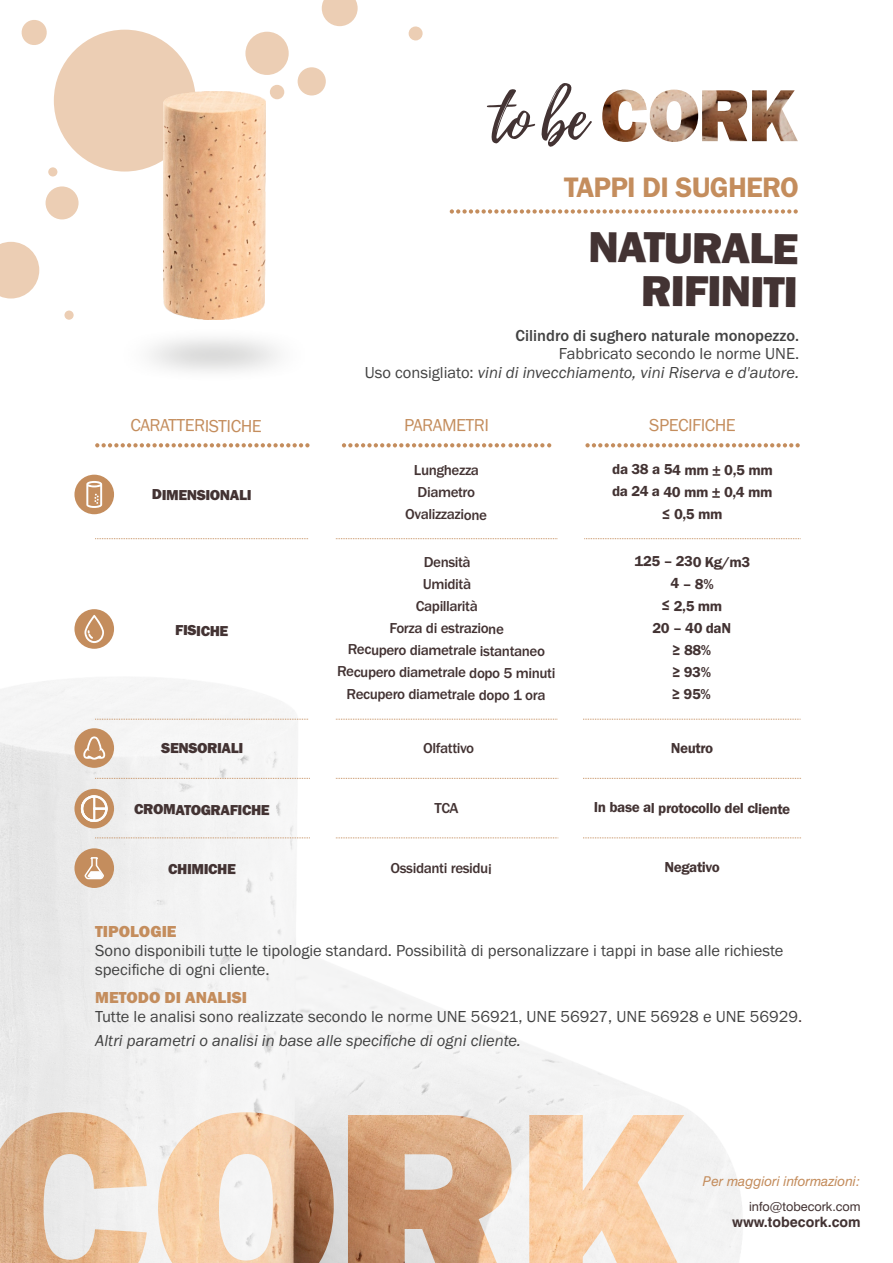
<style>
.page{position:relative;width:893px;height:1263px;background:#fff}
.page>*{position:absolute;margin:0;border:0;box-sizing:border-box;transform-origin:0 0}
.t1{font:800 44.85px/42.9px "Franklin Gothic";color:#433333;text-align:right}
.t2{font:600 29.1px "Franklin Gothic";letter-spacing:-.025em;color:#c48d5d}
.t3{font:18px "Franklin Gothic";color:#c48d5d}
.t4{font:16.5px/18.8px "Franklin Gothic";color:#424242}
.t5{font:italic 16.5px "Franklin Gothic";color:#424242}
.t6{font:500 16.5px "Franklin Gothic";color:#424242}
.t7{font:800 16.5px "Franklin Gothic";color:#c48d5d}
.t8{font:500 15px/22px "Franklin Gothic";color:#433333;text-align:center}
.t9{font:600 15px/22px "Franklin Gothic";color:#433333;text-align:center}
.t10{font:800 15px "Franklin Gothic";color:#433333}
.t11{font:700 14.25px "Swiss 721 BT";color:#433333}
.t12{font:italic 13.5px "Swiss 721 BT";color:#c48d5d}
.t13{font:12.6px "Swiss 721 BT";color:#433333}
.s1{font-style:italic}
.s2{font-weight:800;color:#c48d5d}
.s3{color:#433333}
</style>
<div class="page">
<img style="left:0;top:633px;width:801px;height:630px">
<img style="left:0;top:1112px;width:696px;height:151px">
<div style="left:54px;top:30px;width:142px;height:142px;background:#ecceb4;border-radius:50%"></div>
<svg style="left:21px;top:20px;width:26px;height:25px"></svg>
<div style="left:270px;top:85px;width:14px;height:14px;background:#ecceb4;border-radius:50%"></div>
<div style="left:245px;top:32px;width:44px;height:43px;background:#ecceb4;border-radius:50%"></div>
<div style="left:46px;top:186px;width:33px;height:33px;background:#ecceb4;border-radius:50%"></div>
<svg style="left:322px;top:0;width:36px;height:26px"></svg>
<svg style="left:0;top:242px;width:39px;height:56px;background:#eed5bf"></svg>
<div style="left:298px;top:67px;width:28px;height:28px;background:#ecceb4;border-radius:50%"></div>
<div style="left:408px;top:26px;width:15px;height:15px;background:#ecceb4;border-radius:50%"></div>
<div style="left:48px;top:167px;width:9px;height:10px;background:#ecceb4;border-radius:50%"></div>
<div style="left:64px;top:311px;width:10px;height:9px;background:#ecceb4;border-radius:50%"></div>
<img style="left:602px;top:90px;width:45px;height:52px">
<img style="left:650px;top:90px;width:48px;height:52px">
<img style="left:702px;top:90px;width:45px;height:51px">
<img style="left:752px;top:90px;width:46px;height:51px">
<svg style="left:486px;top:83px;width:106px;height:64px"></svg>
<svg style="left:585px;top:443px;width:215px;height:4px"></svg>
<svg style="left:342px;top:443px;width:209px;height:4px"></svg>
<svg style="left:450px;top:209px;width:348px;height:5px"></svg>
<svg style="left:95px;top:443px;width:215px;height:4px"></svg>
<img style="left:163px;top:91px;width:103px;height:228px">
<svg style="left:95px;top:778px;width:215px;height:1px"></svg>
<svg style="left:95px;top:837px;width:215px;height:1px"></svg>
<svg style="left:336px;top:778px;width:222px;height:1px"></svg>
<svg style="left:336px;top:837px;width:222px;height:1px"></svg>
<svg style="left:583px;top:778px;width:218px;height:1px"></svg>
<svg style="left:583px;top:837px;width:218px;height:1px"></svg>
<svg style="left:95px;top:719px;width:214px;height:1px"></svg>
<svg style="left:95px;top:538px;width:214px;height:1px"></svg>
<svg style="left:336px;top:719px;width:221px;height:1px"></svg>
<svg style="left:336px;top:538px;width:221px;height:1px"></svg>
<svg style="left:583px;top:719px;width:218px;height:1px"></svg>
<svg style="left:584px;top:538px;width:216px;height:1px"></svg>
<div style="left:74px;top:475px;width:40px;height:39px;background:#c48d5d;border-radius:50%"></div>
<svg style="left:86px;top:481px;width:16px;height:27px"></svg>
<div style="left:74px;top:609px;width:40px;height:40px;background:#c48d5d;border-radius:50%"></div>
<svg style="left:84px;top:615px;width:20px;height:28px"></svg>
<div style="left:74px;top:728px;width:40px;height:40px;background:#c48d5d;border-radius:50%"></div>
<svg style="left:83px;top:736px;width:23px;height:24px"></svg>
<div style="left:74px;top:789px;width:40px;height:39px;background:#c48d5d;border-radius:50%"></div>
<div style="left:74px;top:848px;width:40px;height:40px;background:#c48d5d;border-radius:50%"></div>
<svg style="left:85px;top:857px;width:19px;height:22px"></svg>
<svg style="left:80px;top:794px;width:29px;height:29px"></svg>
<svg style="left:435px;top:802px;width:24px;height:11px"></svg>
<h2 class="t2" style="left:564px;top:177px;width:236px">TAPPI DI SUGHERO</h2>
<h1 class="t1" style="left:589px;top:228px;width:212px;rotate:1deg">NATURALE<br>RIFINITI</h1>
<p class="t6" style="left:515px;top:329px;width:285px">Cilindro di sughero naturale monopezzo.</p>
<p class="t4" style="left:365px;top:346px;width:436px;text-align:right">Fabbricato secondo le norme UNE.<br>Uso consigliato: <span class="s1">vini di invecchiamento, vini Riserva e d'autore.</span></p>
<p class="t3" style="left:131px;top:418px;width:133px;rotate:1deg">CARATTERISTICHE</p>
<p class="t3" style="left:404px;top:418px;width:86px;rotate:1deg">PARAMETRI</p>
<p class="t3" style="left:649px;top:418px;width:88px;rotate:1deg">SPECIFICHE</p>
<p class="t10" style="left:152px;top:488px;width:101px;rotate:1deg">DIMENSIONALI</p>
<p class="t10" style="left:175px;top:625px;width:55px;rotate:1deg">FISICHE</p>
<p class="t10" style="left:161px;top:742px;width:83px;rotate:1deg">SENSORIALI</p>
<p class="t10" style="left:134px;top:803px;width:137px;rotate:1deg">CROMATOGRAFICHE</p>
<p class="t10" style="left:168px;top:863px;width:69px;rotate:1deg">CHIMICHE</p>
<p class="t8" style="left:406px;top:460px;width:83px;rotate:1deg">Lunghezza<br>Diametro<br>Ovalizzazione</p>
<p class="t8" style="left:339px;top:550px;width:220px;rotate:1deg">Densità<br>Umidità<br>Capillarità<br>Forza di estrazione<br>Recupero diametrale istantaneo<br>Recupero diametrale dopo 5 minuti<br>Recupero diametrale dopo 1 ora</p>
<p class="t9" style="left:613px;top:458px;width:162px;rotate:1deg">da 38 a 54 mm ± 0,5 mm da 24 a 40 mm ± 0,4 mm ≤ 0,5 mm</p>
<p class="t9" style="left:635px;top:551px;width:117px;rotate:1deg">125 – 230 Kg/m3<br>4 – 8%<br>≤ 2,5 mm<br>20 – 40 daN<br>≥ 88%<br>≥ 93%<br>≥ 95%</p>
<p class="t8" style="left:423px;top:738px;width:52px;rotate:1deg">Olfattivo</p>
<p class="t9" style="left:671px;top:738px;width:44px;rotate:1deg">Neutro</p>
<p class="t9" style="left:594px;top:796px;width:198px;rotate:1deg">In base al protocollo del cliente</p>
<p class="t8" style="left:391px;top:857px;width:103px;rotate:1deg">Ossidanti residui</p>
<p class="t9" style="left:665px;top:856px;width:57px;rotate:1deg">Negativo</p>
<p class="t7" style="left:95px;top:926px;width:83px">TIPOLOGIE</p>
<p class="t4" style="left:95px;top:942px;width:690px">Sono disponibili tutte le tipologie standard. Possibilità di personalizzare i tappi in base alle richieste specifiche di ogni cliente.</p>
<p class="t4" style="left:95px;top:989px;width:709px"><span class="s2">METODO DI ANALISI<br></span>Tutte le analisi sono realizzate secondo le norme UNE 56921, UNE 56927, UNE 56928 e UNE 56929<span class="s3">.</span></p>
<p class="t5" style="left:95px;top:1034px;width:427px">Altri parametri o analisi in base alle specifiche di ogni cliente.</p>
<p class="t12" style="left:703px;top:1175px;width:159px">Per maggiori informazioni:</p>
<p class="t13" style="left:749px;top:1201px;width:113px">info@tobecork.com</p>
<p class="t11" style="left:732px;top:1216px;width:130px">www.tobecork.com</p>
</div>
